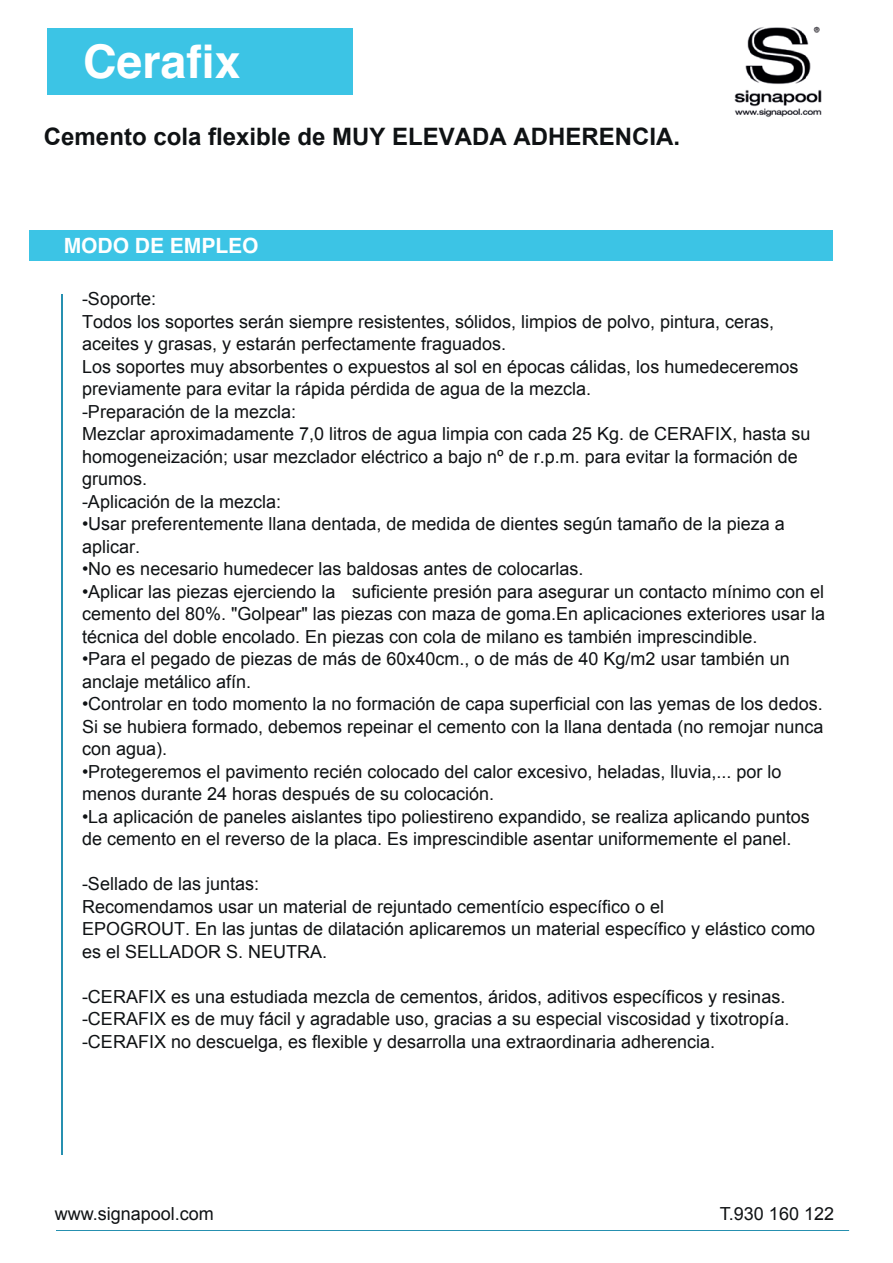
<style>
.page{position:relative;width:893px;height:1263px;background:#fff}
.page>*{position:absolute;margin:0;border:0;box-sizing:border-box;transform-origin:0 0}
.t1{font:700 46.5px "Helvetica";color:#fff}
.t2{font:700 24px "Arial";color:#0f1214}
.t3{font:700 21px "Helvetica";color:#fff}
.t4{font:18px/22.5px "Arial";color:#0f1214}
</style>
<div class="page">
<img style="left:734px;top:26px;width:88px;height:91px">
<div style="left:47px;top:28px;width:306px;height:67px;background:#3cc4e5"></div>
<hr style="left:56px;top:1230px;width:793px;height:1px;background:#2690b0">
<div style="left:30px;top:230px;width:803px;height:31px;background:#3cc4e5"></div>
<hr style="left:61px;top:294px;width:2px;height:860px;background:#2690b0">
<h1 class="t1" style="left:83px;top:24px;width:159px">Cerafix</h1>
<h2 class="t2" style="left:44px;top:121px;width:638px">Cemento cola flexible de MUY ELEVADA ADHERENCIA.</h2>
<p class="t3" style="left:64px;top:228px;width:196px">MODO DE EMPLEO</p>
<p class="t4" style="left:82px;top:288px;width:730px">-Soporte:<br>Todos los soportes serán siempre resistentes, sólidos, limpios de polvo, pintura, ceras, aceites y grasas, y estarán perfectamente fraguados.<br>Los soportes muy absorbentes o expuestos al sol en épocas cálidas, los humedeceremos previamente para evitar la rápida pérdida de agua de la mezcla.<br>-Preparación de la mezcla:<br>Mezclar aproximadamente 7,0 litros de agua limpia con cada 25 Kg. de CERAFIX, hasta su homogeneización; usar mezclador eléctrico a bajo nº de r.p.m. para evitar la formación de grumos.<br>-Aplicación de la mezcla:</p>
<p class="t4" style="left:82px;top:513px;width:704px">•Usar preferentemente llana dentada, de medida de dientes según tamaño de la pieza a aplicar.</p>
<p class="t4" style="left:82px;top:558px;width:503px">•No es necesario humedecer las baldosas antes de colocarlas.</p>
<p class="t4" style="left:82px;top:580px;width:745px;text-align:justify">•Aplicar las piezas ejerciendo la suficiente presión para asegurar un contacto mínimo con el cemento del 80%. "Golpear" las piezas con maza de goma.En aplicaciones exteriores usar la técnica del doble encolado. En piezas con cola de milano es también imprescindible.</p>
<p class="t4" style="left:82px;top:648px;width:709px">•Para el pegado de piezas de más de 60x40cm., o de más de 40 Kg/m2 usar también un anclaje metálico afín.</p>
<p class="t4" style="left:82px;top:693px;width:743px;text-align:justify">•Controlar en todo momento la no formación de capa superficial con las yemas de los dedos.<br>Si se hubiera formado, debemos repeinar el cemento con la llana dentada (no remojar nunca con agua).</p>
<p class="t4" style="left:82px;top:760px;width:701px">•Protegeremos el pavimento recién colocado del calor excesivo, heladas, lluvia,... por lo menos durante 24 horas después de su colocación.</p>
<p class="t4" style="left:82px;top:805px;width:729px">•La aplicación de paneles aislantes tipo poliestireno expandido, se realiza aplicando puntos de cemento en el reverso de la placa. Es imprescindible asentar uniformemente el panel.</p>
<p class="t4" style="left:82px;top:873px;width:735px">-Sellado de las juntas:<br>Recomendamos usar un material de rejuntado cementício específico o el<br>EPOGROUT. En las juntas de dilatación aplicaremos un material específico y elástico como es el SELLADOR S. NEUTRA.</p>
<p class="t4" style="left:82px;top:985px;width:709px">-CERAFIX es una estudiada mezcla de cementos, áridos, aditivos específicos y resinas. -CERAFIX es de muy fácil y agradable uso, gracias a su especial viscosidad y tixotropía. -CERAFIX no descuelga, es flexible y desarrolla una extraordinaria adherencia.</p>
<p class="t4" style="left:55px;top:1203px;width:161px">www.signapool.com</p>
<p class="t4" style="left:720px;top:1203px;width:116px">T.930 160 122</p>
</div>
